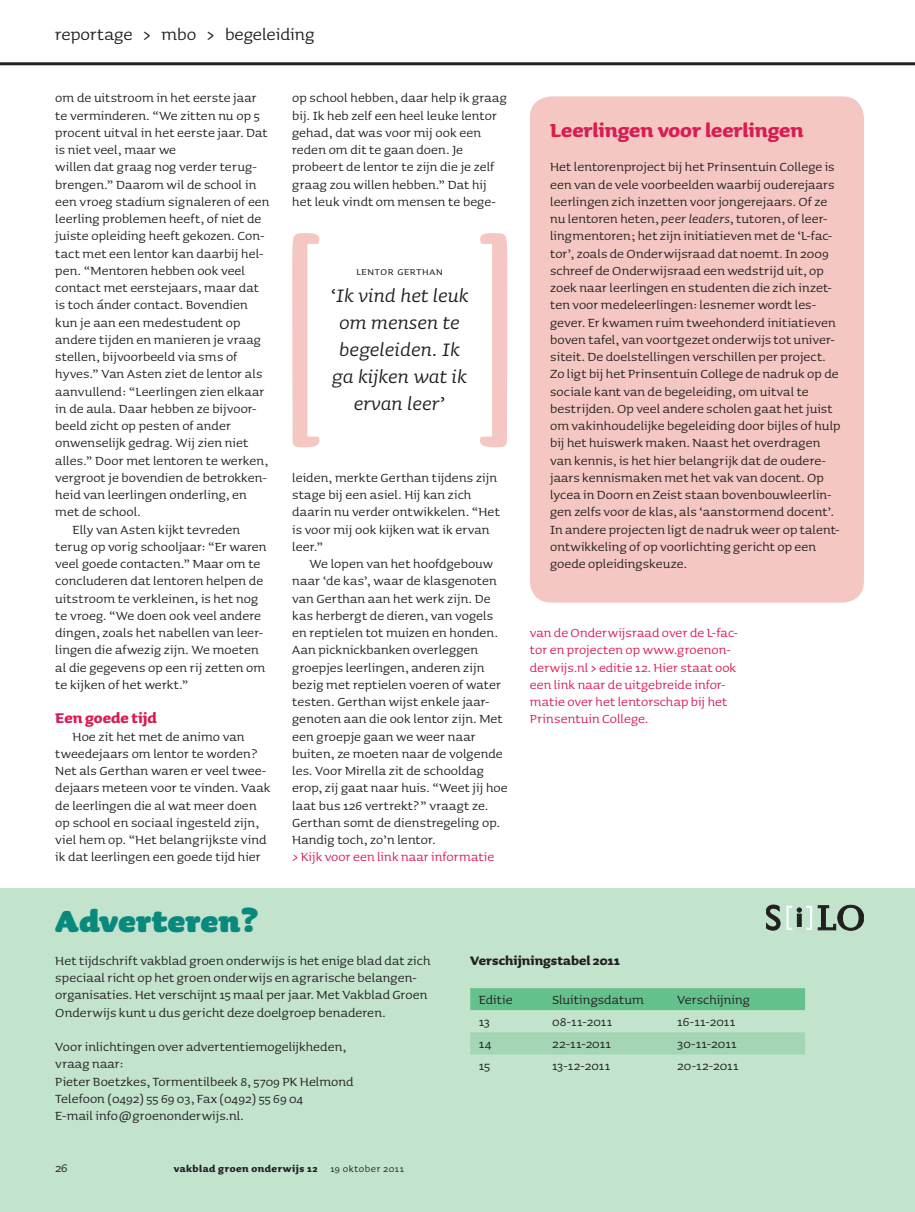
<style>
.page{position:relative;width:915px;height:1212px;background:#fff}
.page>*{position:absolute;margin:0;border:0;box-sizing:border-box;transform-origin:0 0}
.t1{font:900 36px "Sauna";color:#09897d}
.t2{font:italic 24px/27px "Sauna";color:#231f20;text-align:center}
.t3{font:700 24px "Sauna";letter-spacing:-.005em;color:#d91c52}
.t4{font:21px "Sauna";color:#231f20}
.t5{font:700 18px "Sauna";color:#d91c52}
.t6{font:15.75px/17.2px "Sauna";letter-spacing:.005em;color:#231f20}
.t7{font:15.75px/17.2px "Sauna";letter-spacing:.005em;color:#d91c52}
.t8{font:700 15.75px "Sauna";color:#231f20}
.t9{font:15px "Sauna";color:#231f20}
.t10{font:13.5px "Sauna Small Caps";color:#231f20}
.t11{font:700 12px "Sauna";letter-spacing:.04em;color:#231f20}
.s1{font-family:"Sauna Italic Swash";color:#d91c52}
.s2{color:#d91c52}
.s3{font-style:italic}
.s4{font-weight:400}
</style>
<div class="page">
<div style="left:529px;top:96px;width:334px;height:507px;background:#f4c7c3;border-radius:21px"></div>
<div style="left:0;top:889px;width:914px;height:323px;background:#c2e3cc"></div>
<svg style="left:292px;top:233px;width:27px;height:214px"></svg>
<svg style="left:480px;top:233px;width:27px;height:214px"></svg>
<hr style="left:0;top:62px;width:914px;height:3px;background:#231f20">
<svg style="left:470px;top:988px;width:334px;height:67px"></svg>
<svg style="left:766px;top:905px;width:14px;height:25px"></svg>
<svg style="left:817px;top:905px;width:46px;height:25px"></svg>
<svg style="left:786px;top:906px;width:25px;height:24px"></svg>
<h3 class="t4" style="left:55px;top:23px;width:261px">reportage &gt; mbo &gt; begeleiding</h3>
<p class="t6" style="left:55px;top:89px;width:203px">om de uitstroom in het eerste jaar</p>
<p class="t6" style="left:55px;top:107px;width:206px">te verminderen. “We zitten nu op 5</p>
<p class="t6" style="left:55px;top:124px;width:214px">procent uitval in het eerste jaar. Dat</p>
<p class="t6" style="left:55px;top:141px;width:122px">is niet veel, maar we</p>
<p class="t6" style="left:55px;top:158px;width:203px">willen dat graag nog verder terug-</p>
<p class="t6" style="left:55px;top:176px;width:202px">brengen.” Daarom wil de school in</p>
<p class="t6" style="left:55px;top:193px;width:216px">een vroeg stadium signaleren of een</p>
<p class="t6" style="left:55px;top:210px;width:207px">leerling problemen heeft, of niet de</p>
<p class="t6" style="left:55px;top:227px;width:211px">juiste opleiding heeft gekozen. Con-</p>
<p class="t6" style="left:55px;top:245px;width:210px">tact met een lentor kan daarbij hel-</p>
<p class="t6" style="left:55px;top:262px;width:191px">pen. “Mentoren hebben ook veel</p>
<p class="t6" style="left:55px;top:279px;width:205px">contact met eerstejaars, maar dat</p>
<p class="t6" style="left:55px;top:296px;width:194px">is toch ánder contact. Bovendien</p>
<p class="t6" style="left:55px;top:314px;width:187px">kun je aan een medestudent op</p>
<p class="t6" style="left:55px;top:331px;width:207px">andere tijden en manieren je vraag</p>
<p class="t6" style="left:55px;top:348px;width:184px">stellen, bijvoorbeeld via sms of</p>
<p class="t6" style="left:55px;top:365px;width:209px">hyves.” Van Asten ziet de lentor als</p>
<p class="t6" style="left:55px;top:383px;width:210px">aanvullend: “Leerlingen zien elkaar</p>
<p class="t6" style="left:55px;top:400px;width:203px">in de aula. Daar hebben ze bijvoor-</p>
<p class="t6" style="left:55px;top:417px;width:177px">beeld zicht op pesten of ander</p>
<p class="t6" style="left:55px;top:434px;width:194px">onwenselijk gedrag. Wij zien niet</p>
<p class="t6" style="left:55px;top:452px;width:214px">alles.” Door met lentoren te werken,</p>
<p class="t6" style="left:55px;top:469px;width:213px">vergroot je bovendien de betrokken-</p>
<p class="t6" style="left:55px;top:486px;width:193px">heid van leerlingen onderling, en</p>
<p class="t6" style="left:55px;top:503px;width:87px">met de school.</p>
<p class="t6" style="left:73px;top:521px;width:169px">Elly van Asten kijkt tevreden</p>
<p class="t6" style="left:55px;top:538px;width:213px">terug op vorig schooljaar: “Er waren</p>
<p class="t6" style="left:55px;top:555px;width:206px">veel goede contacten.” Maar om te</p>
<p class="t6" style="left:55px;top:572px;width:209px">concluderen dat lentoren helpen de</p>
<p class="t6" style="left:55px;top:590px;width:204px">uitstroom te verkleinen, is het nog</p>
<p class="t6" style="left:55px;top:607px;width:207px">te vroeg. “We doen ook veel andere</p>
<p class="t6" style="left:55px;top:624px;width:209px">dingen, zoals het nabellen van leer-</p>
<p class="t6" style="left:55px;top:641px;width:205px">lingen die afwezig zijn. We moeten</p>
<p class="t6" style="left:55px;top:659px;width:211px">al die gegevens op een rij zetten om</p>
<p class="t6" style="left:55px;top:676px;width:134px">te kijken of het werkt.”</p>
<p class="t5" style="left:55px;top:709px;width:103px">Een goede tijd</p>
<p class="t6" style="left:55px;top:728px;width:216px;text-indent:17px">Hoe zit het met de animo van tweedejaars om lentor te worden?<br>Net als Gerthan waren er veel twee&shy;dejaars meteen voor te vinden. Vaak de leerlingen die al wat meer doen op school en sociaal ingesteld zijn, viel hem op. “Het belangrijkste vind ik dat leerlingen een goede tijd hier</p>
<p class="t6" style="left:292px;top:89px;width:216px">op school hebben, daar help ik graag bij. Ik heb zelf een heel leuke lentor gehad, dat was voor mij ook een reden om dit te gaan doen. Je probeert de lentor te zijn die je zelf graag zou willen hebben.” Dat hij het leuk vindt om mensen te bege-</p>
<p class="t10" style="left:356px;top:264px;width:88px">Lentor Gerthan</p>
<h2 class="t2" style="left:330px;top:281px;width:140px">‘Ik vind het leuk om mensen te begeleiden. Ik ga kijken wat ik ervan leer’</h2>
<p class="t6" style="left:292px;top:469px;width:209px">leiden, merkte Gerthan tijdens zijn stage bij een asiel. Hij kan zich daarin nu verder ontwikkelen. “Het is voor mij ook kijken wat ik ervan leer.”</p>
<p class="t6" style="left:292px;top:555px;width:217px;text-indent:17px">We lopen van het hoofdgebouw naar ‘de kas’, waar de klasgenoten van Gerthan aan het werk zijn. De kas herbergt de dieren, van vogels en reptielen tot muizen en honden.<br>Aan picknickbanken overleggen groepjes leerlingen, anderen zijn bezig met reptielen voeren of water testen. Gerthan wijst enkele jaar&shy;genoten aan die ook lentor zijn. Met een groepje gaan we weer naar buiten, ze moeten naar de volgende les. Voor Mirella zit de schooldag erop, zij gaat naar huis. “Weet jij hoe laat bus 126 vertrekt?” vraagt ze.<br>Gerthan somt de dienstregeling op.<br>Handig toch, zo’n lentor.<br><span class="s1">&gt;</span> <span class="s2">Kijk voor een link naar informatie</span></p>
<h2 class="t3" style="left:550px;top:117px;width:255px">Leerlingen voor leerlingen</h2>
<p class="t6" style="left:550px;top:158px;width:292px">Het lentorenproject bij het Prinsentuin College is een van de vele voorbeelden waarbij ouderejaars leerlingen zich inzetten voor jongerejaars. Of ze nu lentoren heten, <span class="s3">peer leaders</span>, tutoren, of leer&shy;lingmentoren; het zijn initiatieven met de ‘L-fac&shy;tor’, zoals de Onderwijsraad dat noemt. In 2009 schreef de Onderwijsraad een wedstrijd uit, op zoek naar leerlingen en studenten die zich inzet&shy;ten voor medeleerlingen: lesnemer wordt les&shy;gever. Er kwamen ruim tweehonderd initiatieven boven tafel, van voortgezet onderwijs tot univer&shy;siteit. De doelstellingen verschillen per project.<br>Zo ligt bij het Prinsentuin College de nadruk op de sociale kant van de begeleiding, om uitval te bestrijden. Op veel andere scholen gaat het juist om vakinhoudelijke begeleiding door bijles of hulp bij het huiswerk maken. Naast het overdragen van kennis, is het hier belangrijk dat de oudere&shy;jaars kennismaken met het vak van docent. Op lycea in Doorn en Zeist staan bovenbouwleerlin&shy;gen zelfs voor de klas, als ‘aanstormend docent’.<br>In andere projecten ligt de nadruk weer op talent&shy;ontwikkeling of op voorlichting gericht op een goede opleidingskeuze.</p>
<p class="t7" style="left:529px;top:624px;width:209px">van de Onderwijsraad over de L-fac&shy;tor en projecten op www.groenon&shy;derwijs.nl &gt; editie 12. Hier staat ook een link naar de uitgebreide infor&shy;matie over het lentorschap bij het Prinsentuin College.</p>
<h1 class="t1" style="left:55px;top:901px;width:205px">Adverteren?</h1>
<p class="t6" style="left:55px;top:952px;width:376px">Het tijdschrift vakblad groen onder wijs is het enige blad dat zich speciaal richt op het groen onderwijs en agrarische belangen&shy;organi saties. Het verschijnt 15 maal per jaar. Met Vakblad Groen Onderwijs kunt u dus gericht deze doelgroep benaderen.</p>
<p class="t6" style="left:55px;top:1038px;width:299px">Voor inlichtingen over advertentiemogelijkheden, vraag naar:<br>Pieter Boetzkes, Tormentilbeek 8, 5709 PK Helmond Telefoon (0492) 55 69 03, Fax (0492) 55 69 04<br>E-mail info@groenonderwijs.nl.</p>
<p class="t9" style="left:55px;top:1160px;width:14px">26</p>
<p class="t11" style="left:174px;top:1162px;width:231px">vakblad groen onderwijs 12 <span class="s4">19 oktober 2011</span></p>
<p class="t8" style="left:470px;top:952px;width:151px">Verschijningstabel 2011</p>
<p class="t6" style="left:478px;top:991px;width:35px">Editie</p>
<p class="t6" style="left:552px;top:991px;width:93px">Sluitingsdatum</p>
<p class="t6" style="left:677px;top:991px;width:74px">Verschijning</p>
<p class="t6" style="left:478px;top:1013px;width:12px">13</p>
<p class="t6" style="left:552px;top:1013px;width:62px">08-11-2011</p>
<p class="t6" style="left:677px;top:1013px;width:60px">16-11-2011</p>
<p class="t6" style="left:478px;top:1035px;width:14px">14</p>
<p class="t6" style="left:552px;top:1035px;width:60px">22-11-2011</p>
<p class="t6" style="left:677px;top:1035px;width:61px">30-11-2011</p>
<p class="t6" style="left:478px;top:1057px;width:13px">15</p>
<p class="t6" style="left:552px;top:1057px;width:60px">13-12-2011</p>
<p class="t6" style="left:677px;top:1057px;width:63px">20-12-2011</p>
</div>
